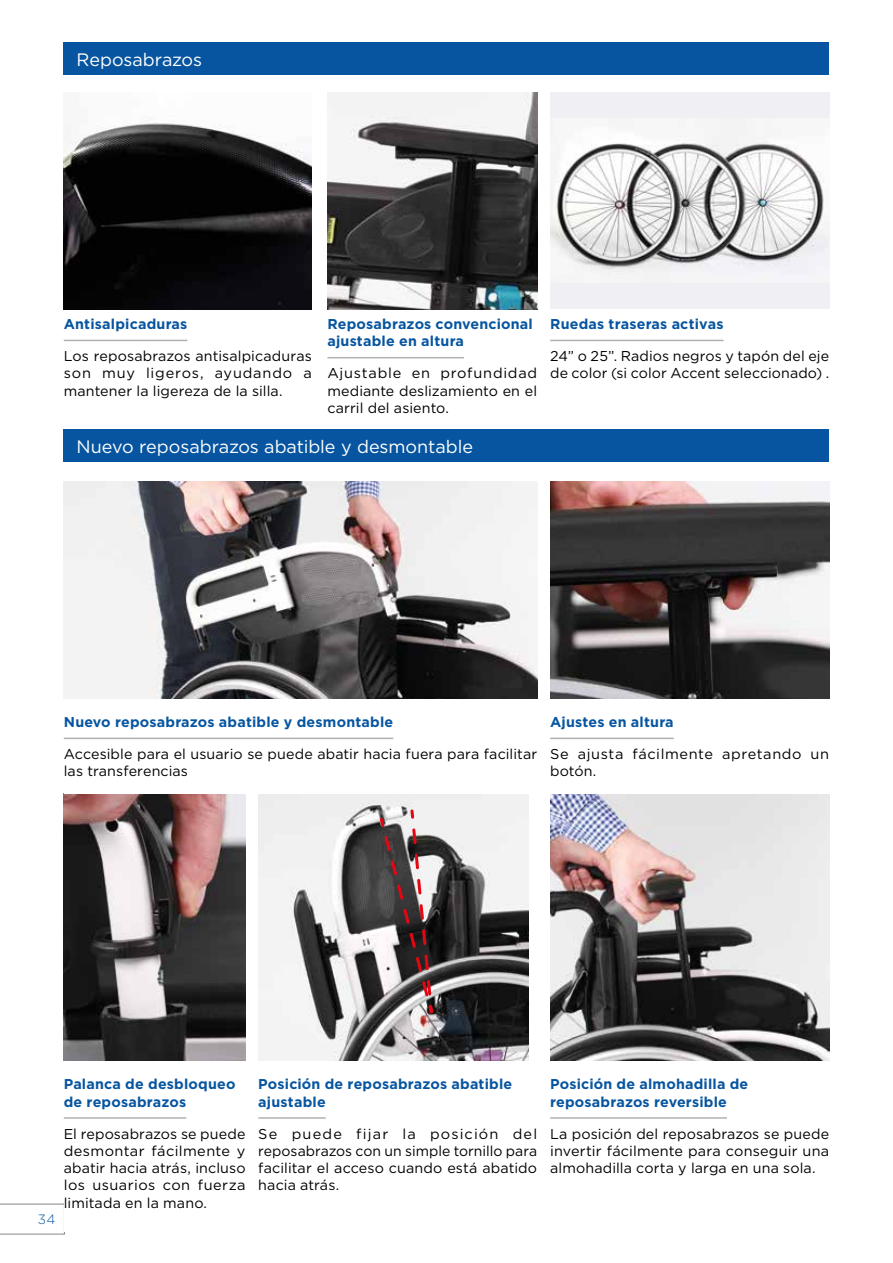
<style>
.page{position:relative;width:893px;height:1263px;background:#fff}
.page>*{position:absolute;margin:0;border:0;box-sizing:border-box;transform-origin:0 0}
.t1{font:18px "Gotham";letter-spacing:-.005em;color:#fff}
.t2{font:14.25px/17.2px "Gotham";letter-spacing:.01em;color:#000;text-align:justify}
.t3{font:700 14.25px/17.2px "Gotham";letter-spacing:.015em;color:#0755a0}
.t4{font:14.25px/17.2px "Gotham";letter-spacing:.04em;color:#000}
.t5{font:300 13.5px "Gotham";color:#0755a0}
</style>
<div class="page">
<div style="left:64px;top:43px;width:765px;height:32px;background:#0755a0"></div>
<div style="left:64px;top:429px;width:765px;height:33px;background:#0755a0"></div>
<svg style="left:0;top:1204px;width:65px;height:30px"></svg>
<img style="left:64px;top:120px;width:248px;height:189px">
<img style="left:327px;top:92px;width:210px;height:217px">
<div style="left:550px;top:92px;width:279px;height:217px;background:#f0eff4"></div>
<img style="left:550px;top:127px;width:279px;height:142px">
<hr style="left:64px;top:340px;width:123px;height:1px;background:#b2b1b1">
<hr style="left:327px;top:357px;width:137px;height:1px;background:#b2b1b1">
<hr style="left:550px;top:340px;width:173px;height:1px;background:#b2b1b1">
<img style="left:550px;top:482px;width:279px;height:216px">
<img style="left:64px;top:794px;width:182px;height:266px">
<img style="left:258px;top:794px;width:271px;height:266px">
<img style="left:550px;top:794px;width:279px;height:266px">
<img style="left:64px;top:482px;width:473px;height:216px">
<svg style="left:378px;top:808px;width:60px;height:242px"></svg>
<hr style="left:64px;top:738px;width:329px;height:1px;background:#b2b1b1">
<hr style="left:550px;top:738px;width:124px;height:1px;background:#b2b1b1">
<div style="left:64px;top:1078px;width:182px;height:153px;background:#fff"></div>
<hr style="left:64px;top:1117px;width:122px;height:2px;background:#b2b1b1">
<hr style="left:258px;top:1117px;width:68px;height:2px;background:#b2b1b1">
<hr style="left:550px;top:1117px;width:177px;height:2px;background:#b2b1b1">
<p class="t1" style="left:77px;top:48px;width:127px">Reposabrazos</p>
<p class="t3" style="left:64px;top:315px;width:125px">Antisalpicaduras</p>
<p class="t2" style="left:64px;top:347px;width:250px">Los reposabrazos antisalpicaduras son muy ligeros, ayudando a mantener la ligereza de la silla.</p>
<p class="t3" style="left:327px;top:315px;width:207px">Reposabrazos convencional ajustable en altura</p>
<p class="t2" style="left:327px;top:364px;width:211px">Ajustable en profundidad mediante deslizamiento en el carril del asiento.</p>
<p class="t1" style="left:77px;top:435px;width:398px">Nuevo reposabrazos abatible y desmontable</p>
<p class="t3" style="left:550px;top:315px;width:175px">Ruedas traseras activas</p>
<p class="t2" style="left:550px;top:347px;width:281px">24” o 25”. Radios negros y tapón del eje de color (si color Accent seleccionado) .</p>
<p class="t3" style="left:64px;top:713px;width:331px">Nuevo reposabrazos abatible y desmontable</p>
<p class="t2" style="left:64px;top:745px;width:475px">Accesible para el usuario se puede abatir hacia fuera para facilitar las transferencias</p>
<p class="t3" style="left:550px;top:713px;width:125px">Ajustes en altura</p>
<p class="t4" style="left:550px;top:745px;width:280px">Se ajusta fácilmente apretando un botón.</p>
<p class="t5" style="left:38px;top:1211px;width:19px">34</p>
<p class="t3" style="left:64px;top:1075px;width:173px">Palanca de desbloqueo de reposabrazos</p>
<p class="t2" style="left:64px;top:1125px;width:183px">El reposabrazos se puede desmontar fácilmente y abatir hacia atrás, incluso los usuarios con fuerza limitada en la mano.</p>
<p class="t3" style="left:258px;top:1075px;width:255px">Posición de reposabrazos abatible ajustable</p>
<p class="t2" style="left:258px;top:1125px;width:280px">Se puede fijar la posición del reposabrazos con un simple tornillo para facilitar el acceso cuando está abatido hacia atrás.</p>
<p class="t3" style="left:550px;top:1075px;width:200px">Posición de almohadilla de reposabrazos reversible</p>
<p class="t2" style="left:550px;top:1125px;width:281px">La posición del reposabrazos se puede invertir fácilmente para conseguir una almohadilla corta y larga en una sola.</p>
</div>
